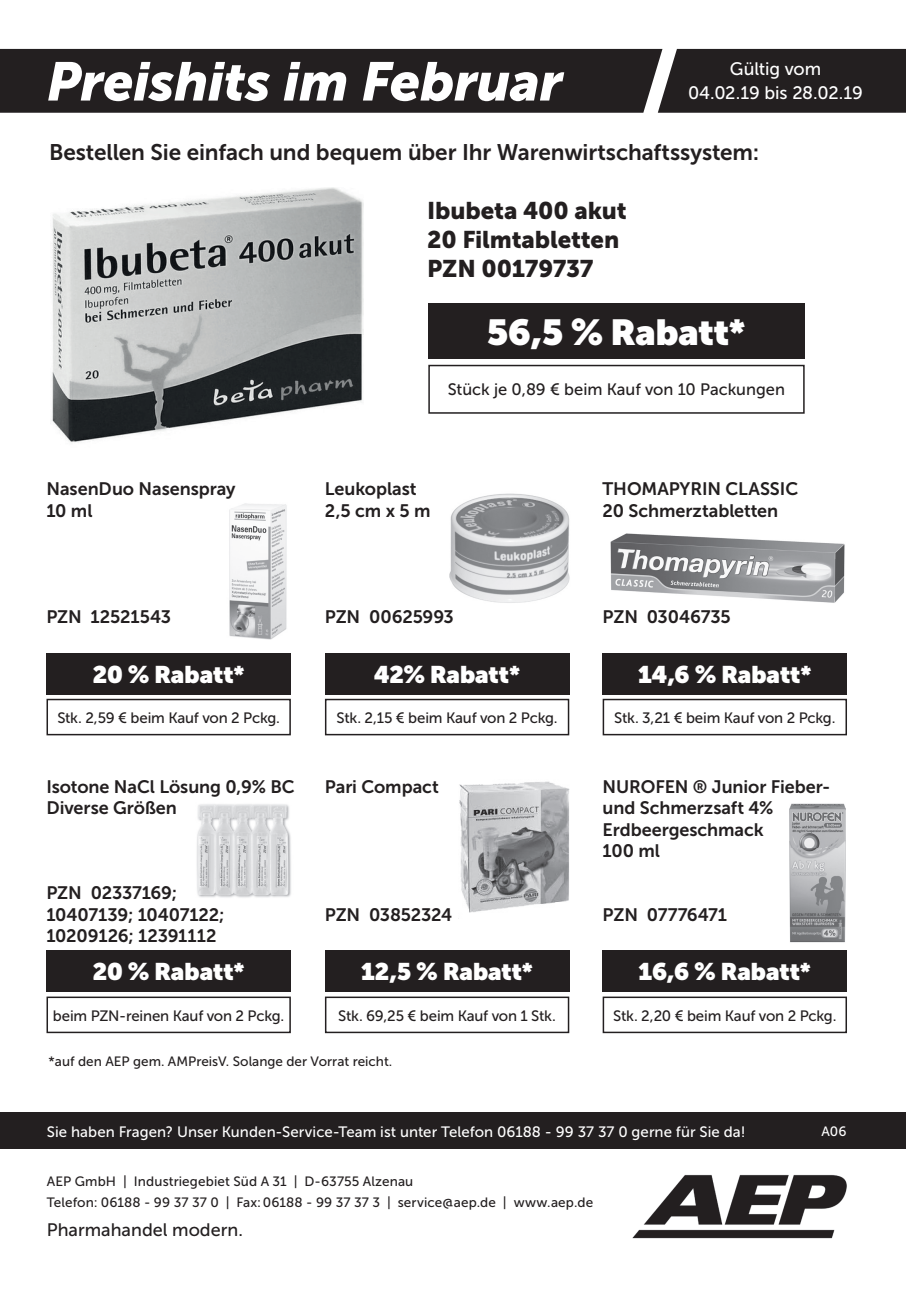
<style>
.page{position:relative;width:906px;height:1289px;background:#fff}
.page>*{position:absolute;margin:0;border:0;box-sizing:border-box;transform-origin:0 0}
.t1{font:italic 54px "Museo Sans 900";letter-spacing:-.01em;color:#fff}
.t2{font:900 36px "Museo Sans Display";color:#fff}
.t3{font:900 24px "Museo Sans Display";color:#fff}
.t4{font:24px/28.8px "Museo Sans 900";letter-spacing:-.005em;color:#231f20}
.t5{font:22.5px "Museo Sans 700";letter-spacing:-.005em;color:#231f20}
.t6{font:18px/21.3px "Museo Sans 700";letter-spacing:-.005em;color:#231f20}
.t7{font:18px "Museo Sans 500";letter-spacing:-.01em;color:#fff}
.t8{font:18px "Museo Sans 500";color:#231f20}
.t9{font:16.5px "Museo Sans 500";letter-spacing:-.005em;color:#231f20}
.t10{font:15px "Museo Sans 500";letter-spacing:-.015em;color:#231f20}
.t11{font:15px "Museo Sans 500";letter-spacing:.005em;color:#fff}
.t12{font:13.5px/21.3px "Museo Sans 500";letter-spacing:.005em;color:#231f20}
.t13{font:13.5px "Museo Sans 500";color:#fff}
.s1{font-family:"Museo Sans 900";font-weight:400}
</style>
<div class="page">
<div style="left:0;top:1112px;width:906px;height:36px;background:#231f20"></div>
<div style="left:0;top:49px;width:906px;height:64px;background:#231f20"></div>
<img style="left:229px;top:503px;width:58px;height:136px">
<img style="left:790px;top:803px;width:55px;height:140px">
<img style="left:449px;top:493px;width:121px;height:110px">
<div style="left:428px;top:365px;width:376px;height:49px;border:2px solid #231f20"></div>
<div style="left:46px;top:698px;width:245px;height:37px;border:2px solid #231f20"></div>
<div style="left:46px;top:996px;width:245px;height:37px;border:2px solid #231f20"></div>
<div style="left:602px;top:698px;width:245px;height:37px;border:2px solid #231f20"></div>
<div style="left:602px;top:996px;width:245px;height:37px;border:2px solid #231f20"></div>
<div style="left:325px;top:698px;width:244px;height:37px;border:2px solid #231f20"></div>
<div style="left:325px;top:996px;width:244px;height:37px;border:2px solid #231f20"></div>
<img style="left:51px;top:187px;width:313px;height:256px">
<div style="left:428px;top:303px;width:376px;height:55px;background:#231f20"></div>
<div style="left:46px;top:653px;width:245px;height:41px;background:#231f20"></div>
<div style="left:46px;top:950px;width:245px;height:42px;background:#231f20"></div>
<div style="left:602px;top:653px;width:245px;height:41px;background:#231f20"></div>
<div style="left:602px;top:950px;width:245px;height:42px;background:#231f20"></div>
<div style="left:325px;top:653px;width:244px;height:41px;background:#231f20"></div>
<div style="left:325px;top:950px;width:244px;height:42px;background:#231f20"></div>
<img style="left:196px;top:804px;width:95px;height:94px">
<img style="left:610px;top:533px;width:235px;height:70px">
<img style="left:459px;top:781px;width:111px;height:132px">
<img style="left:632px;top:1174px;width:215px;height:65px">
<h1 class="t1" style="left:47px;top:51px;width:517px">Preishits im Februar</h1>
<p class="t7" style="left:730px;top:59px;width:93px">Gültig vom</p>
<p class="t7" style="left:688px;top:83px;width:176px">04.02.19 bis 28.02.19</p>
<p class="t5" style="left:49px;top:140px;width:711px">Bestellen Sie einfach und bequem über Ihr Warenwirtschaftssystem:</p>
<h3 class="t4" style="left:427px;top:196px;width:201px">Ibubeta 400 akut<br>20 Filmtabletten<br>PZN 00179737</h3>
<h2 class="t2" style="left:487px;top:311px;width:260px">56,5 % Rabatt<span class="s1">*</span></h2>
<p class="t6" style="left:46px;top:478px;width:191px">NasenDuo Nasenspray<br>10 ml</p>
<p class="t9" style="left:448px;top:381px;width:339px">Stück je 0,89 € beim Kauf von 10 Packungen</p>
<p class="t6" style="left:325px;top:478px;width:107px">Leukoplast<br>2,5 cm x 5 m</p>
<p class="t6" style="left:602px;top:478px;width:197px">THOMAPYRIN CLASSIC<br>20 Schmerztabletten</p>
<p class="t6" style="left:46px;top:606px;width:126px">PZN 12521543</p>
<p class="t6" style="left:325px;top:606px;width:131px">PZN 00625993</p>
<p class="t6" style="left:602px;top:606px;width:130px">PZN 03046735</p>
<h3 class="t3" style="left:93px;top:660px;width:153px">20 % Rabatt<span class="s1">*</span></h3>
<h3 class="t3" style="left:374px;top:660px;width:148px">42% Rabatt<span class="s1">*</span></h3>
<h3 class="t3" style="left:638px;top:660px;width:175px">14,6 % Rabatt<span class="s1">*</span></h3>
<p class="t10" style="left:57px;top:709px;width:224px">Stk. 2,59 € beim Kauf von 2 Pckg.</p>
<p class="t10" style="left:336px;top:709px;width:223px">Stk. 2,15 € beim Kauf von 2 Pckg.</p>
<p class="t10" style="left:614px;top:709px;width:223px">Stk. 3,21 € beim Kauf von 2 Pckg.</p>
<p class="t6" style="left:46px;top:776px;width:250px">Isotone NaCl Lösung 0,9% BC<br>Diverse Größen</p>
<p class="t6" style="left:325px;top:776px;width:115px">Pari Compact</p>
<p class="t6" style="left:602px;top:776px;width:229px">NUROFEN ® Junior Fieber&shy;und Schmerzsaft 4%<br>Erdbeergeschmack<br>100 ml</p>
<p class="t6" style="left:46px;top:882px;width:179px">PZN 02337169;<br>10407139; 10407122;<br>10209126; 12391112</p>
<p class="t6" style="left:325px;top:903px;width:129px">PZN 03852324</p>
<p class="t6" style="left:602px;top:903px;width:126px">PZN 07776471</p>
<h3 class="t3" style="left:93px;top:957px;width:153px">20 % Rabatt<span class="s1">*</span></h3>
<h3 class="t3" style="left:361px;top:957px;width:173px">12,5 % Rabatt<span class="s1">*</span></h3>
<h3 class="t3" style="left:638px;top:957px;width:174px">16,6 % Rabatt<span class="s1">*</span></h3>
<p class="t10" style="left:53px;top:1007px;width:233px">beim PZN-reinen Kauf von 2 Pckg.</p>
<p class="t10" style="left:338px;top:1007px;width:219px">Stk. 69,25 € beim Kauf von 1 Stk.</p>
<p class="t10" style="left:613px;top:1007px;width:225px">Stk. 2,20 € beim Kauf von 2 Pckg.</p>
<p class="t12" style="left:49px;top:1050px;width:345px">*auf den AEP gem. AMPreisV. Solange der Vorrat reicht.</p>
<p class="t11" style="left:47px;top:1123px;width:700px">Sie haben Fragen? Unser Kunden-Service-Team ist unter Telefon 06188 - 99 37 37 0 gerne für Sie da!</p>
<p class="t13" style="left:821px;top:1123px;width:27px">A06</p>
<p class="t12" style="left:47px;top:1170px;width:548px">AEP GmbH | Industriegebiet Süd A 31 | D-63755 Alzenau<br>Telefon: 06188 - 99 37 37 0 | Fax: 06188 - 99 37 37 3 | service@aep.de | www.aep.de</p>
<p class="t8" style="left:47px;top:1219px;width:198px">Pharmahandel modern.</p>
</div>
